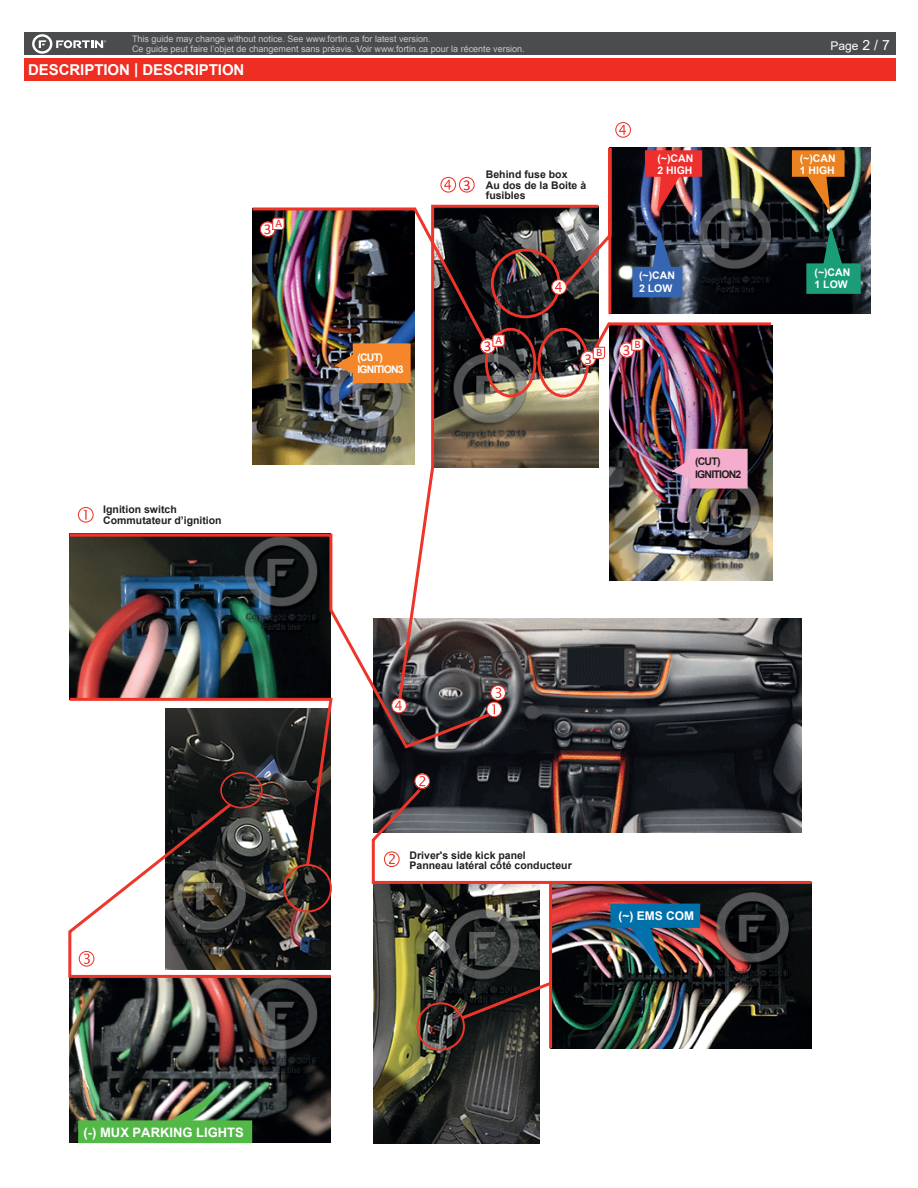
<style>
.page{position:relative;width:918px;height:1188px;background:#fff}
.page>*{position:absolute;margin:0;border:0;box-sizing:border-box;transform-origin:0 0}
.t1{font:700 15px "Arial";letter-spacing:-.005em;color:#fff}
.t2{font:15px "Calibri";color:#ee1d23}
.t3{font:700 13.05px "Arial";color:#fff}
.t4{font:700 12px "Arial";color:#fff}
.t5{font:12px "Arial";color:#fff}
.t6{font:11.55px "Calibri";color:#ee1d23}
.t7{font:700 10.5px/10.5px "Arial";color:#231f20}
.t8{font:700 10.5px/12.6px "Arial";color:#fff}
.t9{font:700 10.5px/12.6px "Arial";letter-spacing:-.075em;color:#231f20}
.t10{font:700 10.5px/12.6px "Arial";letter-spacing:-.075em;color:#fff}
.t11{font:9px/9.8px "Arial";color:#c7c8ca}
.s1{font-size:13.95px}
</style>
<div class="page">
<div style="left:24px;top:33px;width:872px;height:22px;background:#4b4c4d"></div>
<div style="left:24px;top:58px;width:872px;height:23px;background:#ee2e22"></div>
<svg style="left:32px;top:34px;width:74px;height:20px"></svg>
<img style="left:373px;top:618px;width:428px;height:168px">
<svg style="left:414px;top:774px;width:16px;height:12px"></svg>
<svg style="left:78px;top:507px;width:16px;height:16px"></svg>
<img style="left:552px;top:885px;width:260px;height:163px">
<img style="left:373px;top:885px;width:166px;height:259px">
<img style="left:69px;top:533px;width:424px;height:217px">
<div style="left:525px;top:706px;width:14px;height:12px;background:#494a4b;border-radius:50%"></div>
<svg style="left:69px;top:696px;width:265px;height:105px"></svg>
<svg style="left:371px;top:786px;width:441px;height:99px"></svg>
<div style="left:417px;top:1002px;width:48px;height:49px;border:2px solid #ee3529;border-radius:50%"></div>
<hr style="left:549px;top:882px;width:3px;height:166px;background:#ee3529">
<svg style="left:458px;top:979px;width:96px;height:43px;background:#40302e"></svg>
<img style="left:610px;top:903px;width:91px;height:68px">
<img style="left:70px;top:979px;width:261px;height:163px">
<svg style="left:486px;top:703px;width:20px;height:14px"></svg>
<img style="left:78px;top:1092px;width:174px;height:51px">
<div style="left:220px;top:772px;width:43px;height:36px;border:2px solid #ee3529;border-radius:50%"></div>
<svg style="left:68px;top:801px;width:264px;height:178px"></svg>
<svg style="left:615px;top:122px;width:16px;height:16px"></svg>
<img style="left:774px;top:148px;width:97px;height:166px">
<svg style="left:396px;top:204px;width:205px;height:499px"></svg>
<svg style="left:792px;top:150px;width:53px;height:62px;background:#965e27"></svg>
<svg style="left:806px;top:227px;width:55px;height:67px;background:#17614e"></svg>
<svg style="left:391px;top:698px;width:16px;height:15px"></svg>
<img style="left:253px;top:383px;width:162px;height:82px">
<img style="left:610px;top:367px;width:162px;height:214px">
<svg style="left:671px;top:449px;width:77px;height:40px;background:#d89ab9"></svg>
<svg style="left:440px;top:177px;width:35px;height:16px"></svg>
<img style="left:252px;top:206px;width:253px;height:177px">
<img style="left:551px;top:147px;width:223px;height:220px">
<p class="t11" style="left:132px;top:34px;width:394px">This guide may change without notice. See www.fortin.ca for latest version.<br>Ce guide peut faire l’objet de changement sans préavis. Voir www.fortin.ca pour la récente version.</p>
<h1 class="t1" style="left:28px;top:59px;width:218px">DESCRIPTION | DESCRIPTION</h1>
<p class="t6" style="left:276px;top:215px;width:8px">A</p>
<p class="t2" style="left:264px;top:219px;width:9px">3</p>
<p class="t10" style="left:357px;top:351px;width:48px">(CUT)<br>IGNITION3</p>
<p class="t2" style="left:463px;top:174px;width:9px">3</p>
<p class="t7" style="left:486px;top:170px;width:102px">Behind fuse box<br>Au dos de la Boite à fusibles</p>
<p class="t8" style="left:657px;top:152px;width:37px">(~)CAN<br>2 HIGH</p>
<p class="t6" style="left:496px;top:332px;width:8px">A</p>
<p class="t2" style="left:484px;top:336px;width:9px">3</p>
<p class="t6" style="left:596px;top:344px;width:8px">B</p>
<p class="t2" style="left:584px;top:348px;width:9px">3</p>
<p class="t8" style="left:639px;top:269px;width:37px">(~)CAN<br>2 LOW</p>
<p class="t6" style="left:635px;top:336px;width:8px">B</p>
<p class="t2" style="left:623px;top:340px;width:9px">3</p>
<p class="t7" style="left:103px;top:504px;width:120px">Ignition switch<br>Commutateur d’ignition</p>
<p class="t9" style="left:695px;top:456px;width:48px">(CUT)<br>IGNITION2</p>
<h3 class="t5" style="left:831px;top:38px;width:61px">Page <span class="s1">2 / 7</span></h3>
<p class="t8" style="left:800px;top:152px;width:37px">(~)CAN<br>1 HIGH</p>
<p class="t8" style="left:815px;top:266px;width:37px">(~)CAN<br>1 LOW</p>
<p class="t3" style="left:84px;top:1123px;width:162px">(-) MUX PARKING LIGHTS</p>
<p class="t7" style="left:410px;top:850px;width:164px">Driver's side kick panel<br>Panneau latéral côté conducteur</p>
<p class="t4" style="left:618px;top:908px;width:77px">(~) EMS COM</p>
</div>
